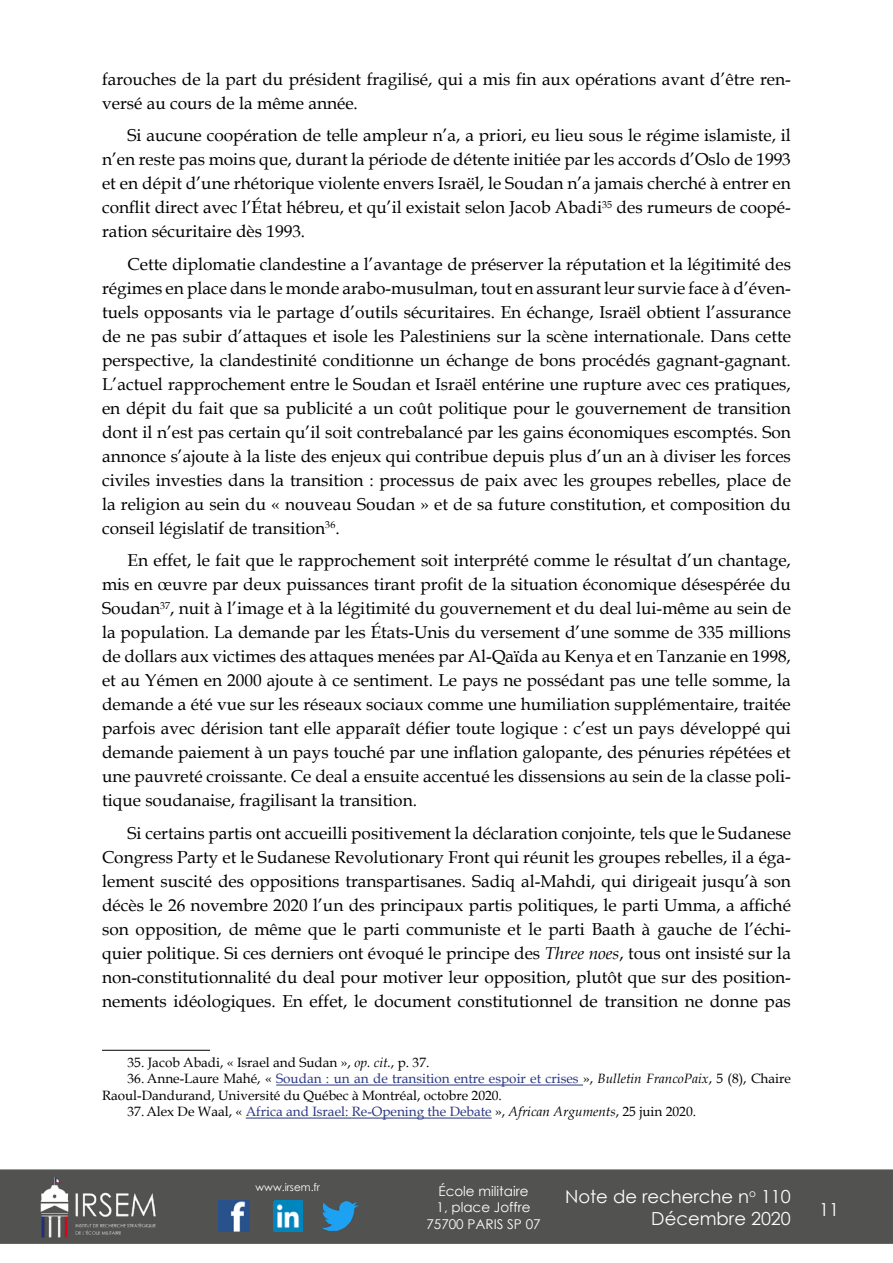
<style>
.page{position:relative;width:893px;height:1263px;background:#fff}
.page>*{position:absolute;margin:0;border:0;box-sizing:border-box;transform-origin:0 0}
.t1{font:18px/21.6px "Century Gothic";color:#fff;text-align:right}
.t2{font:17.25px/24px "Book Antiqua";color:#000;text-align:justify}
.t3{font:13.5px "Book Antiqua";color:#283583}
.t4{font:13.5px "Book Antiqua";color:#000}
.t5{font:13.5px/16.2px "Century Gothic";color:#fff;text-align:center}
.t6{font:10.5px "Century Gothic";color:#fff}
.s1{font-style:italic}
.s2{color:#000}
.s3{font-style:italic;color:#000}
</style>
<div class="page">
<div style="left:0;top:1169px;width:893px;height:75px;background:#525251"></div>
<img style="left:39px;top:1169px;width:117px;height:75px">
<img style="left:322px;top:1201px;width:36px;height:30px">
<img style="left:218px;top:1200px;width:31px;height:32px">
<img style="left:274px;top:1200px;width:28px;height:32px">
<hr style="left:102px;top:1050px;width:108px;height:1px;background:#000">
<hr style="left:276px;top:1085px;width:307px;height:1px;background:#283583">
<hr style="left:246px;top:1118px;width:246px;height:1px;background:#283583">
<p class="t2" style="left:102px;top:67px;width:690px">farouches de la part du président fragilisé, qui a mis fin aux opérations avant d’être ren&shy;versé au cours de la même année.</p>
<p class="t2" style="left:102px;top:123px;width:690px;text-indent:26px">Si aucune coopération de telle ampleur n’a, a priori, eu lieu sous le régime islamiste, il n’en reste pas moins que, durant la période de détente initiée par les accords d’Oslo de 1993 et en dépit d’une rhétorique violente envers Israël, le Soudan n’a jamais cherché à entrer en conflit direct avec l’État hébreu, et qu’il existait selon Jacob Abadi<sup>35</sup> des rumeurs de coopé&shy;ration sécuritaire dès 1993.</p>
<p class="t2" style="left:102px;top:252px;width:690px;text-indent:26px">Cette diplomatie clandestine a l’avantage de préserver la réputation et la légitimité des régimes en place dans le monde arabo-musulman, tout en assurant leur survie face à d’éven&shy;tuels opposants via le partage d’outils sécuritaires. En échange, Israël obtient l’assurance de ne pas subir d’attaques et isole les Palestiniens sur la scène internationale. Dans cette perspective, la clandestinité conditionne un échange de bons procédés gagnant-gagnant.<br>L’actuel rapprochement entre le Soudan et Israël entérine une rupture avec ces pratiques, en dépit du fait que sa publicité a un coût politique pour le gouvernement de transition dont il n’est pas certain qu’il soit contrebalancé par les gains économiques escomptés. Son annonce s’ajoute à la liste des enjeux qui contribue depuis plus d’un an à diviser les forces civiles investies dans la transition : processus de paix avec les groupes rebelles, place de la religion au sein du « nouveau Soudan » et de sa future constitution, et composition du conseil législatif de transition<sup>36</sup>.</p>
<p class="t2" style="left:102px;top:548px;width:690px;text-indent:26px">En effet, le fait que le rapprochement soit interprété comme le résultat d’un chantage, mis en œuvre par deux puissances tirant profit de la situation économique désespérée du Soudan<sup>37</sup>, nuit à l’image et à la légitimité du gouvernement et du deal lui-même au sein de la population. La demande par les États-Unis du versement d’une somme de 335 millions de dollars aux victimes des attaques menées par Al-Qaïda au Kenya et en Tanzanie en 1998, et au Yémen en 2000 ajoute à ce sentiment. Le pays ne possédant pas une telle somme, la demande a été vue sur les réseaux sociaux comme une humiliation supplémentaire, traitée parfois avec dérision tant elle apparaît défier toute logique : c’est un pays développé qui demande paiement à un pays touché par une inflation galopante, des pénuries répétées et une pauvreté croissante. Ce deal a ensuite accentué les dissensions au sein de la classe poli&shy;tique soudanaise, fragilisant la transition.</p>
<p class="t2" style="left:102px;top:821px;width:690px;text-indent:26px">Si certains partis ont accueilli positivement la déclaration conjointe, tels que le Sudanese Congress Party et le Sudanese Revolutionary Front qui réunit les groupes rebelles, il a éga&shy;lement suscité des oppositions transpartisanes. Sadiq al-Mahdi, qui dirigeait jusqu’à son décès le 26 novembre 2020 l’un des principaux partis politiques, le parti Umma, a affiché son opposition, de même que le parti communiste et le parti Baath à gauche de l’échi&shy;quier politique. Si ces derniers ont évoqué le principe des <span class="s1">Three noes</span>, tous ont insisté sur la non-constitutionnalité du deal pour motiver leur opposition, plutôt que sur des position&shy;nements idéologiques. En effet, le document constitutionnel de transition ne donne pas</p>
<p class="t4" style="left:128px;top:1053px;width:303px">35. Jacob Abadi, « Israel and Sudan », <span class="s1">op. cit.</span>, p. 37.</p>
<p class="t3" style="left:128px;top:1069px;width:665px"><span class="s2">36. Anne-Laure Mahé, «</span> Soudan : un an de transition entre espoir et crises <span class="s2">»,</span> <span class="s3">Bulletin FrancoPaix</span><span class="s2">, 5 (8), Chaire</span></p>
<p class="t4" style="left:102px;top:1086px;width:401px">Raoul-Dandurand, Université du Québec à Montréal, octobre 2020.</p>
<p class="t3" style="left:128px;top:1102px;width:570px"><span class="s2">37.Alex De Waal, «</span> Africa and Israel: Re-Opening the Debate <span class="s2">»,</span> <span class="s3">African Arguments</span><span class="s2">, 25 juin 2020.</span></p>
<p class="t6" style="left:256px;top:1179px;width:66px">www.irsem.fr</p>
<p class="t5" style="left:426px;top:1183px;width:116px">École militaire<br>1, place Joffre<br>75700 PARIS SP 07</p>
<p class="t1" style="left:565px;top:1185px;width:227px">Note de recherche n<sup>o</sup> 110<br>Décembre 2020</p>
<p class="t1" style="left:819px;top:1198px;width:21px">11</p>
</div>
